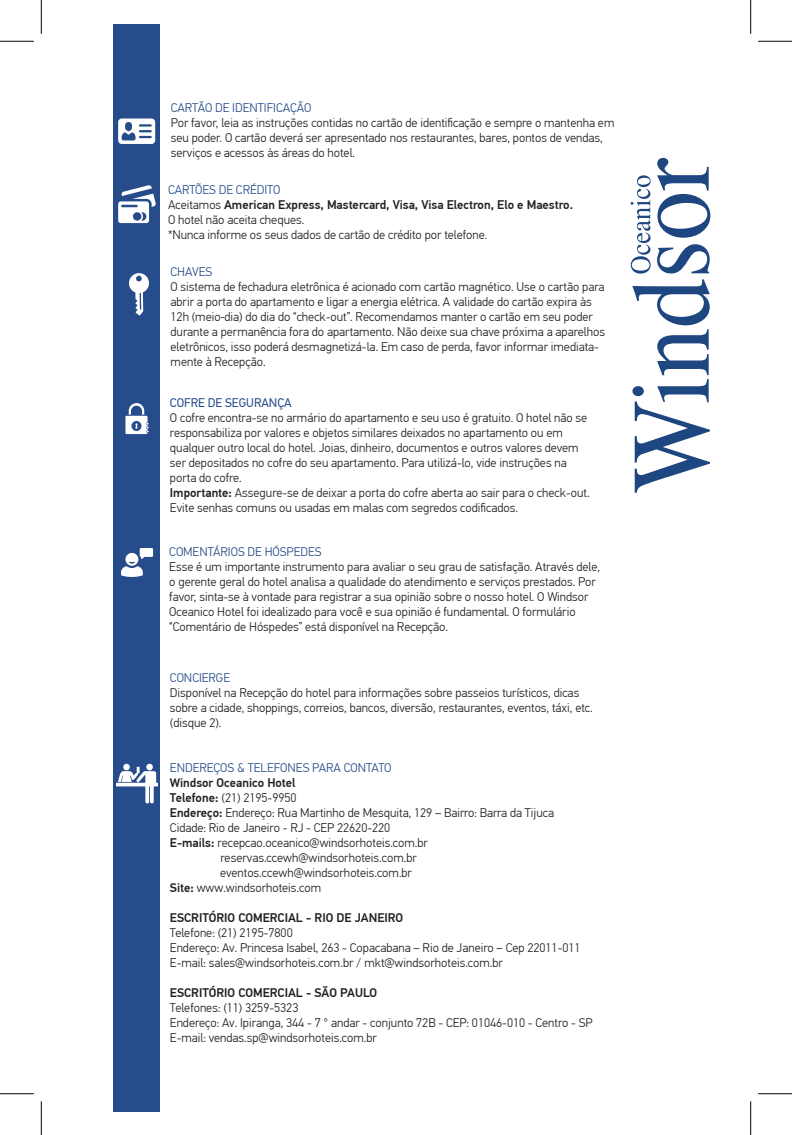
<style>
.page{position:relative;width:792px;height:1135px;background:#fff}
.page>*{position:absolute;margin:0;border:0;box-sizing:border-box;transform-origin:0 0}
.t1{font:300 12.5px/15px "PF Din Text Pro";color:#231f20}
.t2{font:300 12.5px "PF Din Text Pro";color:#274c8b}
.t3{font:500 12.5px "PF Din Text Pro";color:#231f20}
.t4{font:12.5px "PF Din Text Pro";color:#274c8b}
.s1{color:#274c8b}
.s2{font-weight:500}
.s3{font-family:"Myriad Pro";font-weight:400}
</style>
<div class="page">
<svg style="left:630px;top:158px;width:80px;height:335px"></svg>
<div style="left:113px;top:24px;width:47px;height:1087px;background:#274c8b"></div>
<svg style="left:125px;top:403px;width:23px;height:31px"></svg>
<svg style="left:116px;top:764px;width:42px;height:39px"></svg>
<svg style="left:118px;top:185px;width:38px;height:38px"></svg>
<svg style="left:118px;top:119px;width:37px;height:25px"></svg>
<svg style="left:121px;top:548px;width:32px;height:29px"></svg>
<svg style="left:129px;top:273px;width:20px;height:42px"></svg>
<hr style="left:0;top:41px;width:34px;height:1px;background:#000">
<hr style="left:757px;top:41px;width:34px;height:1px;background:#000">
<hr style="left:0;top:1093px;width:34px;height:1px;background:#000">
<hr style="left:757px;top:1093px;width:34px;height:1px;background:#000">
<hr style="left:41px;top:0;width:1px;height:34px;background:#000">
<hr style="left:41px;top:1101px;width:1px;height:34px;background:#000">
<hr style="left:750px;top:0;width:1px;height:34px;background:#000">
<hr style="left:750px;top:1101px;width:1px;height:34px;background:#000">
<p class="t2" style="left:171px;top:101px;width:142px">CARTÃO DE IDENTIFICAÇÃO</p>
<p class="t1" style="left:171px;top:115px;width:445px">Por favor, leia as instruções contidas no cartão de identificação e sempre o mantenha em seu poder. O cartão deverá ser apresentado nos restaurantes, bares, pontos de vendas, serviços e acessos às áreas do hotel.</p>
<p class="t1" style="left:168px;top:182px;width:406px"><span class="s1">CARTÕES DE CRÉDITO<br></span>Aceitamos <span class="s2">American Express, Mastercard, Visa, Visa Electron, Elo e Maestro.<br></span>O hotel não aceita cheques.<br>*Nunca informe os seus dados de cartão de crédito por telefone.</p>
<p class="t2" style="left:170px;top:264px;width:43px">CHAVES</p>
<p class="t1" style="left:170px;top:279px;width:436px">O sistema de fechadura eletrônica é acionado com cartão magnético. Use o cartão para abrir a porta do apartamento e ligar a energia elétrica. A validade do cartão expira às 12h (meio<span class="s3">‐</span>dia) do dia do “check-out”. Recomendamos manter o cartão em seu poder durante a permanência fora do apartamento. Não deixe sua chave próxima a aparelhos eletrônicos, isso poderá desmagnetizá-la. Em caso de perda, favor informar imediata&shy;mente à Recepção.</p>
<p class="t4" style="left:170px;top:396px;width:123px">COFRE DE SEGURANÇA</p>
<p class="t1" style="left:170px;top:411px;width:421px">O cofre encontra-se no armário do apartamento e seu uso é gratuito. O hotel não se responsabiliza por valores e objetos similares deixados no apartamento ou em qualquer outro local do hotel. Joias, dinheiro, documentos e outros valores devem ser depositados no cofre do seu apartamento. Para utilizá-lo, vide instruções na porta do cofre.<br><span class="s2">Importante:</span> Assegure-se de deixar a porta do cofre aberta ao sair para o check-out.<br>Evite senhas comuns ou usadas em malas com segredos codificados.</p>
<p class="t2" style="left:169px;top:544px;width:154px">COMENTÁRIOS DE HÓSPEDES</p>
<p class="t1" style="left:169px;top:559px;width:432px">Esse é um importante instrumento para avaliar o seu grau de satisfação. Através dele, o gerente geral do hotel analisa a qualidade do atendimento e serviços prestados. Por favor, sinta-se à vontade para registrar a sua opinião sobre o nosso hotel. O Windsor Oceanico Hotel foi idealizado para você e sua opinião é fundamental. O formulário “Comentário de Hóspedes” está disponível na Recepção.</p>
<p class="t2" style="left:170px;top:671px;width:62px">CONCIERGE</p>
<p class="t1" style="left:170px;top:685px;width:424px">Disponível na Recepção do hotel para informações sobre passeios turísticos, dicas sobre a cidade, shoppings, correios, bancos, diversão, restaurantes, eventos, táxi, etc. (disque 2).</p>
<p class="t2" style="left:170px;top:760px;width:223px">ENDEREÇOS &amp; TELEFONES PARA CONTATO</p>
<p class="t3" style="left:170px;top:775px;width:127px">Windsor Oceanico Hotel</p>
<p class="t1" style="left:170px;top:790px;width:128px"><span class="s2">Telefone:</span> (21) 2195-9950</p>
<p class="t1" style="left:170px;top:805px;width:385px"><span class="s2">Endereço:</span> Endereço: Rua Martinho de Mesquita, 129 – Bairro: Barra da Tijuca</p>
<p class="t1" style="left:170px;top:820px;width:222px">Cidade: Rio de Janeiro - RJ - CEP 22620-220</p>
<p class="t1" style="left:170px;top:835px;width:259px"><span class="s2">E-mails:</span> recepcao.oceanico@windsorhoteis.com.br</p>
<p class="t1" style="left:220px;top:850px;width:197px">reservas.ccewh@windsorhoteis.com.br</p>
<p class="t1" style="left:220px;top:865px;width:193px">eventos.ccewh@windsorhoteis.com.br</p>
<p class="t1" style="left:170px;top:880px;width:153px"><span class="s2">Site:</span> www.windsorhoteis.com</p>
<p class="t3" style="left:170px;top:910px;width:234px">ESCRITÓRIO COMERCIAL - RIO DE JANEIRO</p>
<p class="t1" style="left:170px;top:925px;width:412px">Telefone: (21) 2195-7800<br>Endereço: Av. Princesa Isabel, 263 - Copacabana – Rio de Janeiro – Cep 22011-011<br>E-mail: sales@windsorhoteis.com.br / mkt@windsorhoteis.com.br</p>
<p class="t3" style="left:170px;top:985px;width:208px">ESCRITÓRIO COMERCIAL - SÃO PAULO</p>
<p class="t1" style="left:170px;top:1000px;width:424px">Telefones: (11) 3259-5323<br>Endereço: Av. Ipiranga, 344 - 7 ° andar - conjunto 72B - CEP: 01046-010 - Centro - SP<br>E-mail: vendas.sp@windsorhoteis.com.br</p>
</div>
